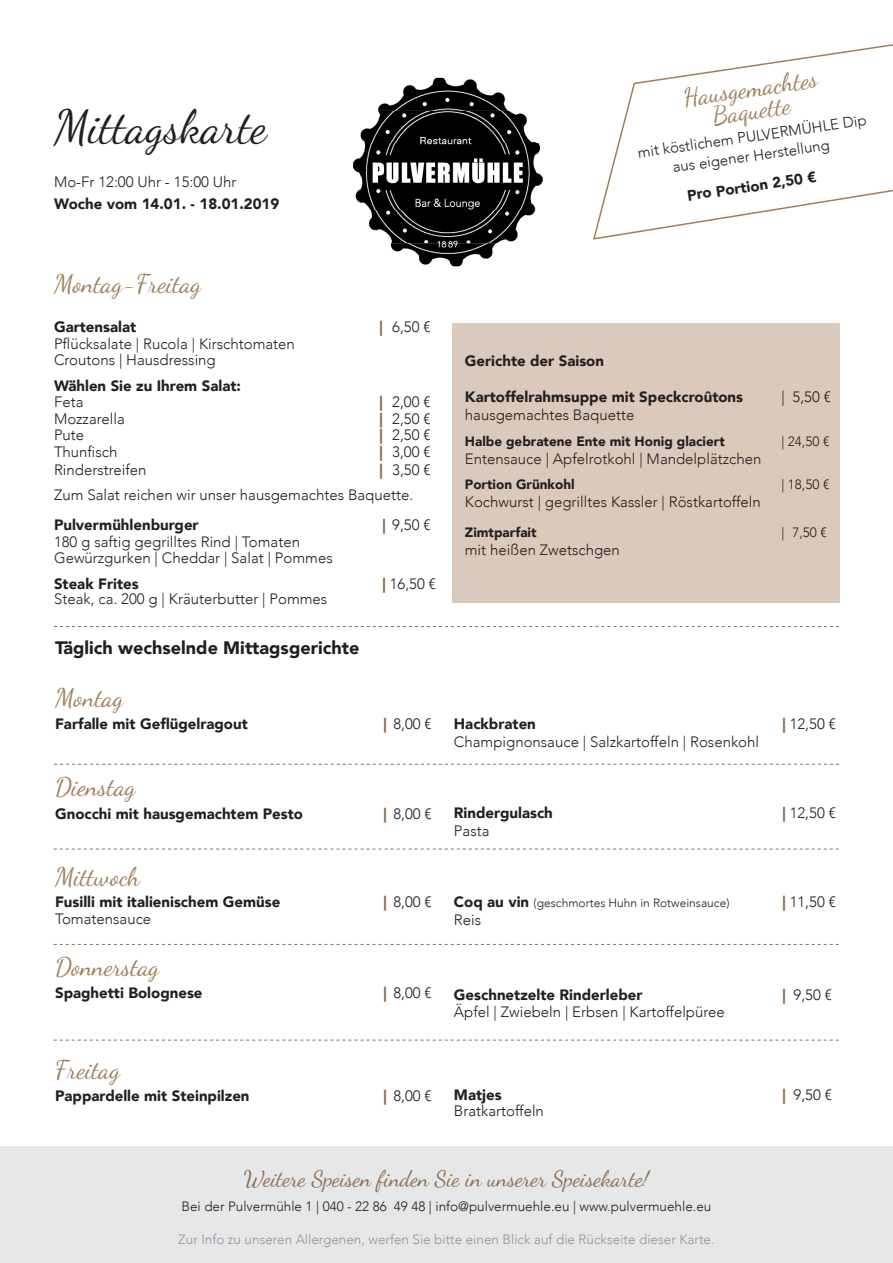
<style>
.page{position:relative;width:893px;height:1263px;background:#fff}
.page>*{position:absolute;margin:0;border:0;box-sizing:border-box;transform-origin:0 0}
.t1{font:46.5px "Dancing Script";color:#231f20}
.t2{font:25.5px "Dancing Script";color:#a07e59}
.t3{font:25.05px "Dancing Script";color:#a07e59}
.t4{font:22.5px "Dancing Script";color:#916d4d}
.t5{font:900 18px "Avenir";color:#231f20}
.t6{font:300 15px "Avenir";color:#231f20}
.t7{font:900 15px "Avenir";color:#231f20}
.t8{font:300 13.5px "Avenir";color:#231f20}
.t9{font:300 13.5px "Avenir";color:#939598}
.t10{font:900 13.5px "Avenir";color:#231f20}
.t11{font:300 12px "Avenir";color:#231f20}
.s1{font-weight:900;color:#916d4d}
.s2{font-weight:900;font-size:15px}
</style>
<div class="page">
<svg style="left:54px;top:626px;width:785px;height:1px"></svg>
<svg style="left:54px;top:849px;width:785px;height:1px"></svg>
<svg style="left:54px;top:944px;width:785px;height:1px"></svg>
<svg style="left:54px;top:1040px;width:785px;height:1px"></svg>
<svg style="left:54px;top:764px;width:785px;height:1px"></svg>
<img style="left:378px;top:78px;width:131px;height:33px">
<img style="left:354px;top:111px;width:189px;height:132px">
<img style="left:391px;top:243px;width:106px;height:23px">
<div style="left:0;top:1146px;width:893px;height:117px;background:#e6e7e9"></div>
<svg style="left:593px;top:44px;width:300px;height:196px"></svg>
<div style="left:453px;top:323px;width:387px;height:280px;background:#dbcabb"></div>
<p class="t1" style="left:54px;top:99px;width:214px">Mittagskarte</p>
<p class="t6" style="left:54px;top:173px;width:184px">Mo-Fr 12:00 Uhr - 15:00 Uhr</p>
<p class="t7" style="left:54px;top:191px;width:227px">Woche vom 14.01. - 18.01.2019</p>
<p class="t2" style="left:54px;top:268px;width:149px">Montag-Freitag</p>
<p class="t7" style="left:54px;top:314px;width:84px">Gartensalat</p>
<p class="t6" style="left:380px;top:318px;width:52px"><span class="s1">|</span> 6,50 €</p>
<p class="t6" style="left:54px;top:335px;width:242px">Pflücksalate | Rucola | Kirschtomaten</p>
<p class="t6" style="left:54px;top:351px;width:163px">Croutons | Hausdressing</p>
<p class="t7" style="left:54px;top:372px;width:188px">Wählen Sie zu Ihrem Salat:</p>
<p class="t6" style="left:54px;top:393px;width:31px">Feta</p>
<p class="t6" style="left:380px;top:393px;width:52px"><span class="s1">|</span> 2,00 €</p>
<p class="t6" style="left:54px;top:410px;width:72px">Mozzarella</p>
<p class="t6" style="left:380px;top:410px;width:52px"><span class="s1">|</span> 2,50 €</p>
<p class="t6" style="left:54px;top:426px;width:32px">Pute</p>
<p class="t6" style="left:380px;top:426px;width:52px"><span class="s1">|</span> 2,50 €</p>
<p class="t6" style="left:54px;top:443px;width:65px">Thunfisch</p>
<p class="t6" style="left:380px;top:443px;width:52px"><span class="s1">|</span> 3,00 €</p>
<p class="t6" style="left:54px;top:461px;width:94px">Rinderstreifen</p>
<p class="t6" style="left:380px;top:461px;width:52px"><span class="s1">|</span> 3,50 €</p>
<p class="t6" style="left:54px;top:486px;width:361px">Zum Salat reichen wir unser hausgemachtes Baquette.</p>
<p class="t7" style="left:54px;top:512px;width:146px">Pulvermühlenburger</p>
<p class="t6" style="left:382px;top:516px;width:49px"><span class="s1">|</span> 9,50 €</p>
<p class="t6" style="left:54px;top:533px;width:247px">180 g saftig gegrilltes Rind | Tomaten</p>
<p class="t6" style="left:54px;top:549px;width:280px">Gewürzgurken | Cheddar | Salat | Pommes</p>
<p class="t7" style="left:54px;top:570px;width:86px">Steak Frites</p>
<p class="t6" style="left:382px;top:575px;width:55px"><span class="s1">|</span> 16,50 €</p>
<p class="t6" style="left:54px;top:590px;width:275px">Steak, ca. 200 g | Kräuterbutter | Pommes</p>
<p class="t5" style="left:55px;top:632px;width:306px">Täglich wechselnde Mittagsgerichte</p>
<p class="t3" style="left:681px;top:83px;width:137px;rotate:-8deg">Hausgemachtes</p>
<p class="t3" style="left:710px;top:101px;width:80px;rotate:-8deg">Baquette</p>
<p class="t6" style="left:637px;top:143px;width:232px;rotate:-8deg">mit köstlichem PULVERMÜHLE Dip</p>
<p class="t6" style="left:671px;top:158px;width:160px;rotate:-8deg">aus eigener Herstellung</p>
<p class="t7" style="left:685px;top:182px;width:132px;rotate:-8deg">Pro Portion 2,50 €</p>
<p class="t7" style="left:465px;top:348px;width:141px">Gerichte der Saison</p>
<p class="t7" style="left:465px;top:384px;width:280px">Kartoffelrahmsuppe mit Speckcroûtons</p>
<p class="t6" style="left:781px;top:388px;width:51px">| 5,50 €</p>
<p class="t6" style="left:465px;top:406px;width:171px">hausgemachtes Baquette</p>
<p class="t10" style="left:465px;top:429px;width:261px">Halbe gebratene Ente mit Honig glaciert</p>
<p class="t8" style="left:781px;top:433px;width:49px">| 24,50 €</p>
<p class="t6" style="left:465px;top:450px;width:298px">Entensauce | Apfelrotkohl | Mandelplätzchen</p>
<p class="t10" style="left:465px;top:473px;width:111px">Portion Grünkohl</p>
<p class="t8" style="left:781px;top:477px;width:49px">| 18,50 €</p>
<p class="t6" style="left:465px;top:493px;width:297px">Kochwurst | gegrilltes Kassler | Röstkartoffeln</p>
<p class="t10" style="left:465px;top:521px;width:73px">Zimtparfait</p>
<p class="t8" style="left:781px;top:525px;width:47px">| 7,50 €</p>
<p class="t6" style="left:465px;top:541px;width:157px">mit heißen Zwetschgen</p>
<p class="t2" style="left:55px;top:683px;width:70px">Montag</p>
<p class="t7" style="left:55px;top:711px;width:194px">Farfalle mit Geflügelragout</p>
<p class="t6" style="left:384px;top:715px;width:49px"><span class="s1">|</span> 8,00 €</p>
<p class="t7" style="left:454px;top:711px;width:83px">Hackbraten</p>
<p class="t6" style="left:782px;top:715px;width:55px"><span class="s1">|</span> 12,50 €</p>
<p class="t6" style="left:454px;top:733px;width:307px">Champignonsauce | Salzkartoffeln | Rosenkohl</p>
<p class="t2" style="left:55px;top:771px;width:82px">Dienstag</p>
<p class="t7" style="left:55px;top:801px;width:250px">Gnocchi mit hausgemachtem Pesto</p>
<p class="t6" style="left:384px;top:805px;width:49px"><span class="s1">|</span> 8,00 €</p>
<p class="t7" style="left:454px;top:800px;width:100px">Rindergulasch</p>
<p class="t6" style="left:782px;top:804px;width:55px"><span class="s1">|</span> 12,50 €</p>
<p class="t6" style="left:454px;top:822px;width:37px">Pasta</p>
<p class="t2" style="left:55px;top:861px;width:87px">Mittwoch</p>
<p class="t7" style="left:55px;top:889px;width:227px">Fusilli mit italienischem Gemüse</p>
<p class="t6" style="left:384px;top:893px;width:49px"><span class="s1">|</span> 8,00 €</p>
<p class="t6" style="left:55px;top:910px;width:98px">Tomatensauce</p>
<p class="t11" style="left:454px;top:895px;width:277px"><span class="s2">Coq au vin</span> (geschmortes Huhn in Rotweinsauce)</p>
<p class="t6" style="left:782px;top:893px;width:55px"><span class="s1">|</span> 11,50 €</p>
<p class="t6" style="left:454px;top:911px;width:29px">Reis</p>
<p class="t2" style="left:55px;top:952px;width:106px">Donnerstag</p>
<p class="t7" style="left:55px;top:979px;width:149px">Spaghetti Bolognese</p>
<p class="t6" style="left:384px;top:984px;width:49px"><span class="s1">|</span> 8,00 €</p>
<p class="t7" style="left:454px;top:982px;width:190px">Geschnetzelte Rinderleber</p>
<p class="t6" style="left:782px;top:986px;width:51px"><span class="s1">|</span> 9,50 €</p>
<p class="t6" style="left:454px;top:1003px;width:272px">Äpfel | Zwiebeln | Erbsen | Kartoffelpüree</p>
<p class="t2" style="left:55px;top:1055px;width:66px">Freitag</p>
<p class="t7" style="left:55px;top:1083px;width:196px">Pappardelle mit Steinpilzen</p>
<p class="t6" style="left:384px;top:1087px;width:49px"><span class="s1">|</span> 8,00 €</p>
<p class="t7" style="left:454px;top:1082px;width:49px">Matjes</p>
<p class="t6" style="left:782px;top:1086px;width:51px"><span class="s1">|</span> 9,50 €</p>
<p class="t6" style="left:454px;top:1102px;width:92px">Bratkartoffeln</p>
<p class="t4" style="left:244px;top:1165px;width:407px">Weitere Speisen finden Sie in unserer Speisekarte!</p>
<p class="t8" style="left:182px;top:1198px;width:531px">Bei der Pulvermühle 1 | 040 - 22 86 49 48 | info@pulvermuehle.eu | www.pulvermuehle.eu</p>
<p class="t9" style="left:178px;top:1231px;width:538px">Zur Info zu unseren Allergenen, werfen Sie bitte einen Blick auf die Rückseite dieser Karte.</p>
</div>
